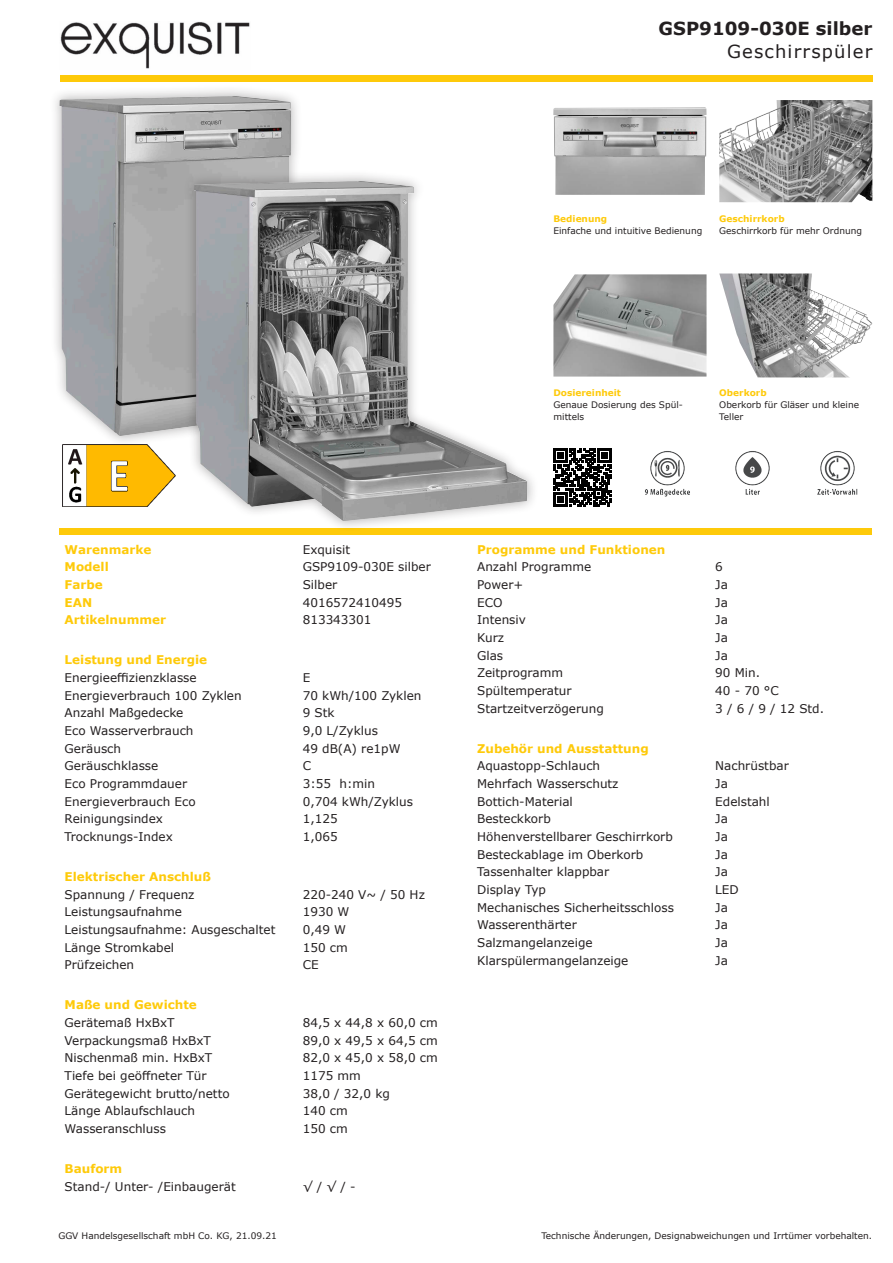
<style>
.page{position:relative;width:893px;height:1263px;background:#fff}
.page>*{position:absolute;margin:0;border:0;box-sizing:border-box;transform-origin:0 0}
.t1{font:700 18px "Verdana";color:#231f20}
.t2{font:18px "Verdana";letter-spacing:.065em;color:#231f20}
.t3{font:12px "Verdana";color:#231f20}
.t4{font:700 12px "Verdana";color:#feca0a}
.t5{font:9px/12px "Verdana";color:#231f20}
.t6{font:700 9px "Verdana";color:#feca0a}
</style>
<div class="page">
<div style="left:49px;top:84px;width:254px;height:363px;background:#231f20;opacity:.35"></div>
<img style="left:60px;top:96px;width:231px;height:340px">
<img style="left:719px;top:273px;width:154px;height:104px">
<img style="left:553px;top:274px;width:153px;height:103px">
<img style="left:719px;top:100px;width:153px;height:102px">
<img style="left:553px;top:107px;width:153px;height:88px">
<img style="left:817px;top:451px;width:41px;height:44px">
<img style="left:735px;top:451px;width:35px;height:44px">
<img style="left:644px;top:451px;width:46px;height:46px">
<svg style="left:553px;top:449px;width:59px;height:58px"></svg>
<img style="left:60px;top:22px;width:190px;height:47px">
<div style="left:60px;top:75px;width:812px;height:6px;background:#feca0a"></div>
<div style="left:60px;top:528px;width:812px;height:6px;background:#feca0a"></div>
<div style="left:183px;top:169px;width:356px;height:363px;background:#231f20;opacity:.35"></div>
<img style="left:194px;top:181px;width:333px;height:340px">
<img style="left:63px;top:445px;width:112px;height:62px">
<h1 class="t1" style="left:659px;top:16px;width:215px">GSP9109-030E silber</h1>
<h1 class="t2" style="left:727px;top:39px;width:147px">Geschirrspüler</h1>
<p class="t6" style="left:553px;top:212px;width:55px">Bedienung</p>
<p class="t5" style="left:553px;top:224px;width:150px">Einfache und intuitive Bedienung</p>
<p class="t6" style="left:719px;top:212px;width:67px">Geschirrkorb</p>
<p class="t5" style="left:719px;top:224px;width:144px">Geschirrkorb für mehr Ordnung</p>
<p class="t6" style="left:553px;top:386px;width:69px">Dosiereinheit</p>
<p class="t5" style="left:553px;top:399px;width:131px">Genaue Dosierung des Spül&shy;mittels</p>
<p class="t6" style="left:719px;top:386px;width:49px">Oberkorb</p>
<p class="t5" style="left:719px;top:399px;width:141px">Oberkorb für Gläser und kleine<br>Teller</p>
<p class="t4" style="left:65px;top:541px;width:88px">Warenmarke</p>
<p class="t3" style="left:303px;top:541px;width:49px">Exquisit</p>
<p class="t4" style="left:65px;top:558px;width:46px">Modell</p>
<p class="t3" style="left:303px;top:559px;width:130px">GSP9109-030E silber</p>
<p class="t4" style="left:65px;top:576px;width:40px">Farbe</p>
<p class="t3" style="left:303px;top:576px;width:36px">Silber</p>
<p class="t4" style="left:65px;top:594px;width:29px">EAN</p>
<p class="t3" style="left:303px;top:594px;width:101px">4016572410495</p>
<p class="t4" style="left:65px;top:611px;width:103px">Artikelnummer</p>
<p class="t3" style="left:303px;top:612px;width:70px">813343301</p>
<p class="t4" style="left:65px;top:651px;width:144px">Leistung und Energie</p>
<p class="t3" style="left:65px;top:669px;width:134px">Energieeffizienzklasse</p>
<p class="t3" style="left:303px;top:669px;width:9px">E</p>
<p class="t3" style="left:65px;top:687px;width:179px">Energieverbrauch 100 Zyklen</p>
<p class="t3" style="left:303px;top:687px;width:120px">70 kWh/100 Zyklen</p>
<p class="t3" style="left:65px;top:705px;width:120px">Anzahl Maßgedecke</p>
<p class="t3" style="left:303px;top:705px;width:33px">9 Stk</p>
<p class="t3" style="left:65px;top:722px;width:130px">Eco Wasserverbrauch</p>
<p class="t3" style="left:303px;top:722px;width:77px">9,0 L/Zyklus</p>
<p class="t3" style="left:65px;top:740px;width:58px">Geräusch</p>
<p class="t3" style="left:303px;top:740px;width:99px">49 dB(A) re1pW</p>
<p class="t3" style="left:65px;top:758px;width:95px">Geräuschklasse</p>
<p class="t3" style="left:303px;top:758px;width:10px">C</p>
<p class="t3" style="left:65px;top:775px;width:124px">Eco Programmdauer</p>
<p class="t3" style="left:303px;top:775px;width:74px">3:55 h:min</p>
<p class="t3" style="left:65px;top:793px;width:133px">Energieverbrauch Eco</p>
<p class="t3" style="left:303px;top:793px;width:112px">0,704 kWh/Zyklus</p>
<p class="t3" style="left:65px;top:811px;width:100px">Reinigungsindex</p>
<p class="t3" style="left:303px;top:811px;width:36px">1,125</p>
<p class="t3" style="left:65px;top:828px;width:110px">Trocknungs-Index</p>
<p class="t3" style="left:303px;top:828px;width:36px">1,065</p>
<p class="t4" style="left:65px;top:868px;width:148px">Elektrischer Anschluß</p>
<p class="t3" style="left:65px;top:886px;width:131px">Spannung / Frequenz</p>
<p class="t3" style="left:303px;top:886px;width:124px">220-240 V~ / 50 Hz</p>
<p class="t3" style="left:65px;top:904px;width:119px">Leistungsaufnahme</p>
<p class="t3" style="left:303px;top:904px;width:48px">1930 W</p>
<p class="t3" style="left:65px;top:921px;width:212px">Leistungsaufnahme: Ausgeschaltet</p>
<p class="t3" style="left:303px;top:921px;width:45px">0,49 W</p>
<p class="t3" style="left:65px;top:939px;width:111px">Länge Stromkabel</p>
<p class="t3" style="left:303px;top:939px;width:47px">150 cm</p>
<p class="t3" style="left:65px;top:957px;width:71px">Prüfzeichen</p>
<p class="t3" style="left:303px;top:957px;width:17px">CE</p>
<p class="t4" style="left:65px;top:996px;width:134px">Maße und Gewichte</p>
<p class="t3" style="left:65px;top:1014px;width:112px">Gerätemaß HxBxT</p>
<p class="t3" style="left:303px;top:1014px;width:137px">84,5 x 44,8 x 60,0 cm</p>
<p class="t3" style="left:65px;top:1032px;width:148px">Verpackungsmaß HxBxT</p>
<p class="t3" style="left:303px;top:1032px;width:137px">89,0 x 49,5 x 64,5 cm</p>
<p class="t3" style="left:65px;top:1050px;width:149px">Nischenmaß min. HxBxT</p>
<p class="t3" style="left:303px;top:1050px;width:137px">82,0 x 45,0 x 58,0 cm</p>
<p class="t3" style="left:65px;top:1067px;width:144px">Tiefe bei geöffneter Tür</p>
<p class="t3" style="left:303px;top:1067px;width:60px">1175 mm</p>
<p class="t3" style="left:65px;top:1085px;width:167px">Gerätegewicht brutto/netto</p>
<p class="t3" style="left:303px;top:1085px;width:89px">38,0 / 32,0 kg</p>
<p class="t3" style="left:65px;top:1103px;width:132px">Länge Ablaufschlauch</p>
<p class="t3" style="left:303px;top:1103px;width:47px">140 cm</p>
<p class="t3" style="left:65px;top:1120px;width:103px">Wasseranschluss</p>
<p class="t3" style="left:303px;top:1120px;width:47px">150 cm</p>
<p class="t4" style="left:65px;top:1160px;width:59px">Bauform</p>
<p class="t3" style="left:65px;top:1178px;width:173px">Stand-/ Unter- /Einbaugerät</p>
<p class="t3" style="left:303px;top:1178px;width:54px">√ / √ / -</p>
<p class="t4" style="left:477px;top:541px;width:190px">Programme und Funktionen</p>
<p class="t3" style="left:477px;top:559px;width:116px">Anzahl Programme</p>
<p class="t3" style="left:715px;top:559px;width:9px">6</p>
<p class="t3" style="left:477px;top:576px;width:48px">Power+</p>
<p class="t3" style="left:715px;top:576px;width:14px">Ja</p>
<p class="t3" style="left:477px;top:594px;width:27px">ECO</p>
<p class="t3" style="left:715px;top:594px;width:14px">Ja</p>
<p class="t3" style="left:477px;top:612px;width:50px">Intensiv</p>
<p class="t3" style="left:715px;top:612px;width:14px">Ja</p>
<p class="t3" style="left:477px;top:629px;width:29px">Kurz</p>
<p class="t3" style="left:715px;top:629px;width:14px">Ja</p>
<p class="t3" style="left:477px;top:647px;width:28px">Glas</p>
<p class="t3" style="left:715px;top:647px;width:14px">Ja</p>
<p class="t3" style="left:477px;top:665px;width:87px">Zeitprogramm</p>
<p class="t3" style="left:715px;top:665px;width:46px">90 Min.</p>
<p class="t3" style="left:477px;top:682px;width:96px">Spültemperatur</p>
<p class="t3" style="left:715px;top:682px;width:65px">40 - 70 °C</p>
<p class="t3" style="left:477px;top:700px;width:128px">Startzeitverzögerung</p>
<p class="t3" style="left:715px;top:700px;width:110px">3 / 6 / 9 / 12 Std.</p>
<p class="t4" style="left:477px;top:740px;width:173px">Zubehör und Ausstattung</p>
<p class="t3" style="left:477px;top:758px;width:125px">Aquastopp-Schlauch</p>
<p class="t3" style="left:715px;top:758px;width:75px">Nachrüstbar</p>
<p class="t3" style="left:477px;top:775px;width:143px">Mehrfach Wasserschutz</p>
<p class="t3" style="left:715px;top:775px;width:14px">Ja</p>
<p class="t3" style="left:477px;top:793px;width:97px">Bottich-Material</p>
<p class="t3" style="left:715px;top:793px;width:56px">Edelstahl</p>
<p class="t3" style="left:477px;top:811px;width:75px">Besteckkorb</p>
<p class="t3" style="left:715px;top:811px;width:14px">Ja</p>
<p class="t3" style="left:477px;top:828px;width:197px">Höhenverstellbarer Geschirrkorb</p>
<p class="t3" style="left:715px;top:828px;width:14px">Ja</p>
<p class="t3" style="left:477px;top:846px;width:168px">Besteckablage im Oberkorb</p>
<p class="t3" style="left:715px;top:846px;width:14px">Ja</p>
<p class="t3" style="left:477px;top:864px;width:134px">Tassenhalter klappbar</p>
<p class="t3" style="left:715px;top:864px;width:14px">Ja</p>
<p class="t3" style="left:477px;top:881px;width:70px">Display Typ</p>
<p class="t3" style="left:715px;top:881px;width:25px">LED</p>
<p class="t3" style="left:477px;top:899px;width:198px">Mechanisches Sicherheitsschloss</p>
<p class="t3" style="left:715px;top:899px;width:14px">Ja</p>
<p class="t3" style="left:477px;top:917px;width:101px">Wasserenthärter</p>
<p class="t3" style="left:715px;top:917px;width:14px">Ja</p>
<p class="t3" style="left:477px;top:934px;width:117px">Salzmangelanzeige</p>
<p class="t3" style="left:715px;top:934px;width:14px">Ja</p>
<p class="t3" style="left:477px;top:952px;width:153px">Klarspülermangelanzeige</p>
<p class="t3" style="left:715px;top:952px;width:14px">Ja</p>
<p class="t5" style="left:58px;top:1230px;width:220px">GGV Handelsgesellschaft mbH Co. KG, 21.09.21</p>
<p class="t5" style="left:541px;top:1230px;width:332px">Technische Änderungen, Designabweichungen und Irrtümer vorbehalten.</p>
</div>
